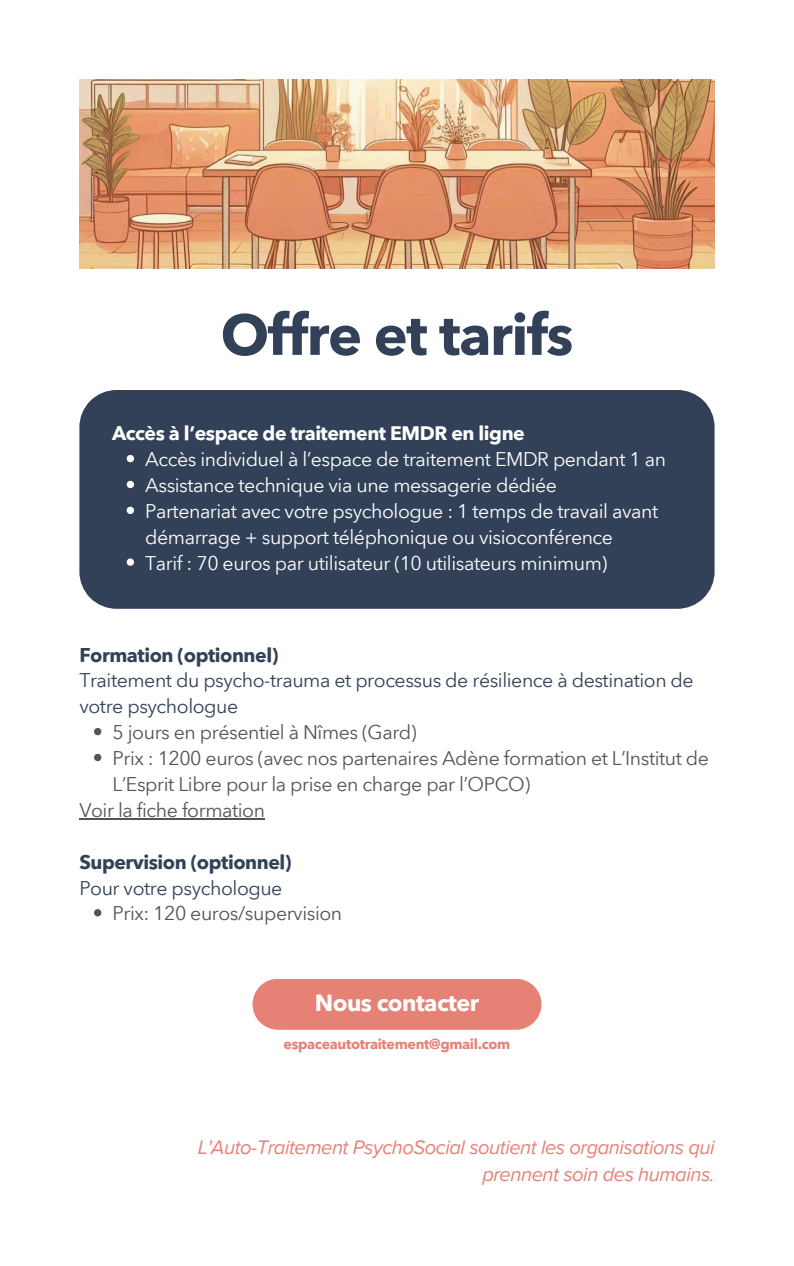
<style>
.page{position:relative;width:794px;height:1266px;background:#fff}
.page>*{position:absolute;margin:0;border:0;box-sizing:border-box;transform-origin:0 0}
.t1{font:700 57px "Avenir Next Arabic";letter-spacing:-.025em;color:#324158}
.t2{font:700 23.4px "Avenir Next Arabic";letter-spacing:-.025em;color:#fffffe}
.t3{font:italic 20.1px/26.4px "Proxima Nova";letter-spacing:-.025em;color:#e68176;text-align:right}
.t4{font:19.5px/25.9px "Avenir Next Arabic";letter-spacing:-.025em;color:#fffffe}
.t5{font:19.5px/25.9px "Avenir Next Arabic";letter-spacing:-.025em;color:#545454}
.t6{font:19.5px/25.9px "Avenir Next Arabic";letter-spacing:-.025em;color:#324158}
.t7{font:700 19.5px/25.9px "Avenir Next Arabic";letter-spacing:-.025em;color:#324158}
.t8{font:700 19.5px "Avenir Next Arabic";letter-spacing:-.025em;color:#fffffe}
.t9{font:700 14.25px "Avenir Next Arabic";letter-spacing:-.025em;color:#e68176}
.s1{font-weight:700}
.s2{font-weight:400}
</style>
<div class="page">
<svg style="left:94px;top:728px;width:7px;height:7px"></svg>
<svg style="left:94px;top:754px;width:7px;height:7px"></svg>
<hr style="left:79px;top:818px;width:185px;height:1px;background:#545454">
<svg style="left:94px;top:909px;width:7px;height:7px"></svg>
<img style="left:79px;top:79px;width:635px;height:189px">
<div style="left:252px;top:979px;width:289px;height:50px;background:#e68176"></div>
<div style="left:79px;top:390px;width:635px;height:219px;background:#324158"></div>
<svg style="left:127px;top:455px;width:7px;height:7px"></svg>
<svg style="left:127px;top:481px;width:7px;height:7px"></svg>
<svg style="left:127px;top:507px;width:7px;height:7px"></svg>
<svg style="left:127px;top:558px;width:7px;height:8px"></svg>
<p class="t1" style="left:220px;top:302px;width:354px">Offre et tarifs</p>
<p class="t8" style="left:112px;top:422px;width:414px">Accès à l’espace de traitement EMDR en ligne</p>
<h4 class="t4" style="left:145px;top:446px;width:522px">Accès individuel à l’espace de traitement EMDR pendant 1 an</h4>
<h4 class="t4" style="left:145px;top:472px;width:413px">Assistance technique via une messagerie dédiée</h4>
<p class="t4" style="left:145px;top:498px;width:514px">Partenariat avec votre psychologue : 1 temps de travail avant démarrage + support téléphonique ou visioconférence</p>
<h2 class="t4" style="left:145px;top:550px;width:463px">Tarif : 70 euros par utilisateur (10 utilisateurs minimum)</h2>
<p class="t6" style="left:79px;top:642px;width:615px"><span class="s1">Formation (optionnel)<br></span>Traitement du psycho-trauma et processus de résilience à destination de votre psychologue</p>
<h1 class="t5" style="left:112px;top:719px;width:305px">5 jours en présentiel à Nîmes (Gard)</h1>
<h3 class="t5" style="left:112px;top:745px;width:597px">Prix : 1200 euros (avec nos partenaires Adène formation et L’Institut de<br>L’Esprit Libre pour la prise en charge par l’OPCO)</h3>
<p class="t5" style="left:79px;top:797px;width:187px">Voir la fiche formation</p>
<p class="t7" style="left:79px;top:849px;width:214px">Supervision (optionnel)<br><span class="s2">Pour votre psychologue</span></p>
<p class="t5" style="left:112px;top:900px;width:231px">Prix: 120 euros/supervision</p>
<p class="t2" style="left:315px;top:989px;width:166px">Nous contacter</p>
<p class="t9" style="left:283px;top:1036px;width:228px">espaceautotraitement@gmail.com</p>
<h4 class="t3" style="left:198px;top:1134px;width:518px">L'Auto-Traitement PsychoSocial soutient les organisations qui prennent soin des humains.</h4>
</div>
